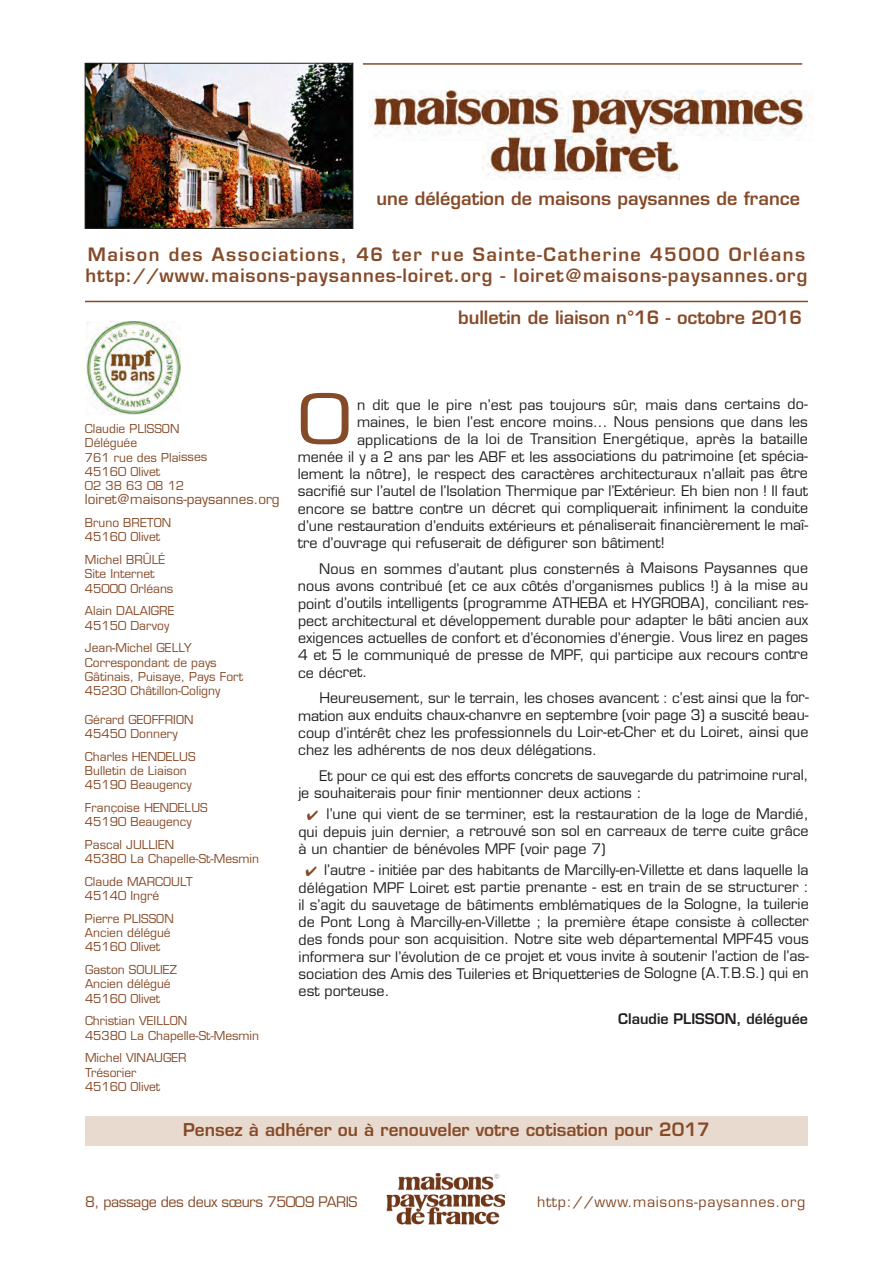
<style>
.page{position:relative;width:893px;height:1263px;background:#fff}
.page>*{position:absolute;margin:0;border:0;box-sizing:border-box;transform-origin:0 0}
.t1{font:67.5px "Eurostile";color:#864a28;scale:1.2 1}
.t2{font:600 18px/21.6px "Eurostile";letter-spacing:.05em;color:#864a28}
.t3{font:600 18px "Eurostile";color:#864a28}
.t4{font:600 17.25px "Eurostile";color:#864a28}
.t5{font:14.25px/17.2px "Eurostile";color:#231f20;text-align:justify}
.t6{font:14.25px "Eurostile";letter-spacing:.05em;color:#864a28}
.t7{font:14.25px "Eurostile";letter-spacing:-.03em;color:#864a28}
.t8{font:600 14.25px "Eurostile";color:#231f20}
.t9{font:13.5px "Eurostile";color:#864a28}
.t10{font:12px/14.2px "Eurostile";color:#864a28}
.s1{font-family:"MS Gothic";font-size:13.5px;color:#864a28}
.s2{font-size:18px}
</style>
<div class="page">
<img style="left:87px;top:65px;width:264px;height:161px">
<div style="left:85px;top:63px;width:268px;height:165px;border:1px solid #231f20"></div>
<img style="left:372px;top:90px;width:439px;height:46px">
<hr style="left:85px;top:301px;width:723px;height:1px;background:#864a28">
<img style="left:483px;top:136px;width:196px;height:43px">
<hr style="left:363px;top:63px;width:439px;height:2px;background:#864a28">
<img style="left:386px;top:1173px;width:119px;height:52px">
<img style="left:87px;top:321px;width:93px;height:93px">
<div style="left:85px;top:1116px;width:723px;height:30px;background:#e8dacf"></div>
<p class="t3" style="left:377px;top:192px;width:425px">une délégation de maisons paysannes de france</p>
<p class="t2" style="left:86px;top:245px;width:723px">Maison des Associations, 46 ter rue Sainte-Catherine 45000 Orléans http://www.maisons-paysannes-loiret.org - loiret@maisons-paysannes.org</p>
<p class="t3" style="left:458px;top:310px;width:346px">bulletin de liaison n°16 - octobre 2016</p>
<p class="t10" style="left:85px;top:423px;width:124px">Claudie PLISSON<br>Déléguée<br>761 rue des Plaisses</p>
<p class="t10" style="left:85px;top:465px;width:101px">45160 Olivet<br>02 38 63 08 12</p>
<p class="t9" style="left:85px;top:494px;width:196px">loiret@maisons-paysannes.org</p>
<p class="t10" style="left:85px;top:517px;width:88px">Bruno BRETON<br>45160 Olivet</p>
<p class="t10" style="left:85px;top:554px;width:90px">Michel BRÛLÉ<br>Site Internet<br>45000 Orléans</p>
<p class="t10" style="left:85px;top:605px;width:91px">Alain DALAIGRE<br>45150 Darvoy</p>
<p class="t10" style="left:85px;top:642px;width:160px">Jean-Michel GELLY<br>Correspondant de pays<br>Gâtinais, Puisaye, Pays Fort<br>45230 Châtillon-Coligny</p>
<p class="t10" style="left:85px;top:713px;width:110px">Gérard GEOFFRION<br>45450 Donnery</p>
<p class="t10" style="left:85px;top:750px;width:112px">Charles HENDELUS<br>Bulletin de Liaison<br>45190 Beaugency</p>
<p class="t10" style="left:85px;top:801px;width:124px">Françoise HENDELUS<br>45190 Beaugency</p>
<p class="t10" style="left:85px;top:838px;width:176px">Pascal JULLIEN<br>45380 La Chapelle-St-Mesmin</p>
<p class="t10" style="left:85px;top:875px;width:109px">Claude MARCOULT<br>45140 Ingré</p>
<p class="t10" style="left:85px;top:912px;width:90px">Pierre PLISSON<br>Ancien délégué<br>45160 Olivet</p>
<p class="t10" style="left:85px;top:964px;width:94px">Gaston SOULIEZ<br>Ancien délégué<br>45160 Olivet</p>
<p class="t10" style="left:85px;top:1015px;width:176px">Christian VEILLON<br>45380 La Chapelle-St-Mesmin</p>
<p class="t10" style="left:85px;top:1052px;width:103px">Michel VINAUGER<br>Trésorier<br>45160 Olivet</p>
<h1 class="t1" style="left:297px;top:393px;width:47px">O</h1>
<p class="t5" style="left:357px;top:397px;width:452px">n dit que le pire n’est pas toujours sûr, mais dans certains do-</p>
<p class="t5" style="left:357px;top:415px;width:452px">maines, le bien l’est encore moins... Nous pensions que dans les</p>
<p class="t5" style="left:357px;top:432px;width:452px">applications de la loi de Transition Energétique, après la bataille</p>
<p class="t5" style="left:298px;top:449px;width:512px">menée il y a 2 ans par les ABF et les associations du patrimoine (et spécia-</p>
<p class="t5" style="left:298px;top:466px;width:512px">lement la nôtre), le respect des caractères architecturaux n’allait pas être</p>
<p class="t5" style="left:298px;top:484px;width:512px">sacrifié sur l’autel de l’Isolation Thermique par l’Extérieur. Eh bien non ! Il faut</p>
<p class="t5" style="left:298px;top:501px;width:512px">encore se battre contre un décret qui compliquerait infiniment la conduite</p>
<p class="t5" style="left:298px;top:518px;width:512px">d’une restauration d’enduits extérieurs et pénaliserait financièrement le maî-</p>
<p class="t5" style="left:298px;top:536px;width:368px">tre d’ouvrage qui refuserait de défigurer son bâtiment!</p>
<p class="t5" style="left:298px;top:561px;width:512px;text-indent:21px">Nous en sommes d’autant plus consternés à Maisons Paysannes que nous avons contribué (et ce aux côtés d’organismes publics !) à la mise au point d’outils intelligents (programme ATHEBA et HYGROBA), conciliant res&shy;pect architectural et développement durable pour adapter le bâti ancien aux exigences actuelles de confort et d’économies d’énergie. Vous lirez en pages 4 et 5 le communiqué de presse de MPF, qui participe aux recours contre ce décret.</p>
<p class="t5" style="left:298px;top:690px;width:512px;text-indent:21px">Heureusement, sur le terrain, les choses avancent : c’est ainsi que la for&shy;mation aux enduits chaux-chanvre en septembre (voir page 3) a suscité beau&shy;coup d’intérêt chez les professionnels du Loir-et-Cher et du Loiret, ainsi que chez les adhérents de nos deux délégations.</p>
<p class="t5" style="left:298px;top:768px;width:512px;text-indent:21px">Et pour ce qui est des efforts concrets de sauvegarde du patrimoine rural, je souhaiterais pour finir mentionner deux actions :</p>
<p class="t5" style="left:298px;top:807px;width:512px;text-indent:7px"><span class="s1">✔</span> l’une qui vient de se terminer, est la restauration de la loge de Mardié, qui depuis juin dernier, a retrouvé son sol en carreaux de terre cuite grâce à un chantier de bénévoles MPF (voir page 7)</p>
<p class="t5" style="left:298px;top:863px;width:512px;text-indent:6px"><span class="s1">✔</span> l’autre - initiée par des habitants de Marcilly-en-Villette et dans laquelle la délégation MPF Loiret est partie prenante - est en train de se structurer : il s’agit du sauvetage de bâtiments emblématiques de la Sologne, la tuilerie de Pont Long à Marcilly-en-Villette ; la première étape consiste à collecter des fonds pour son acquisition. Notre site web départemental MPF45 vous informera sur l’évolution de ce projet et vous invite à soutenir l’action de l’as&shy;sociation des Amis des Tuileries et Briquetteries de Sologne (A.T.B.S.) qui en est porteuse.</p>
<p class="t8" style="left:618px;top:1014px;width:191px">Claudie PLISSON, déléguée</p>
<p class="t4" style="left:183px;top:1123px;width:528px">Pensez à adhérer ou à renouveler votre cotisation pour <span class="s2">2017</span></p>
<p class="t7" style="left:85px;top:1196px;width:274px">8, passage des deux sœurs 75009 PARIS</p>
<p class="t6" style="left:537px;top:1196px;width:270px">http://www.maisons-paysannes.org</p>
</div>
